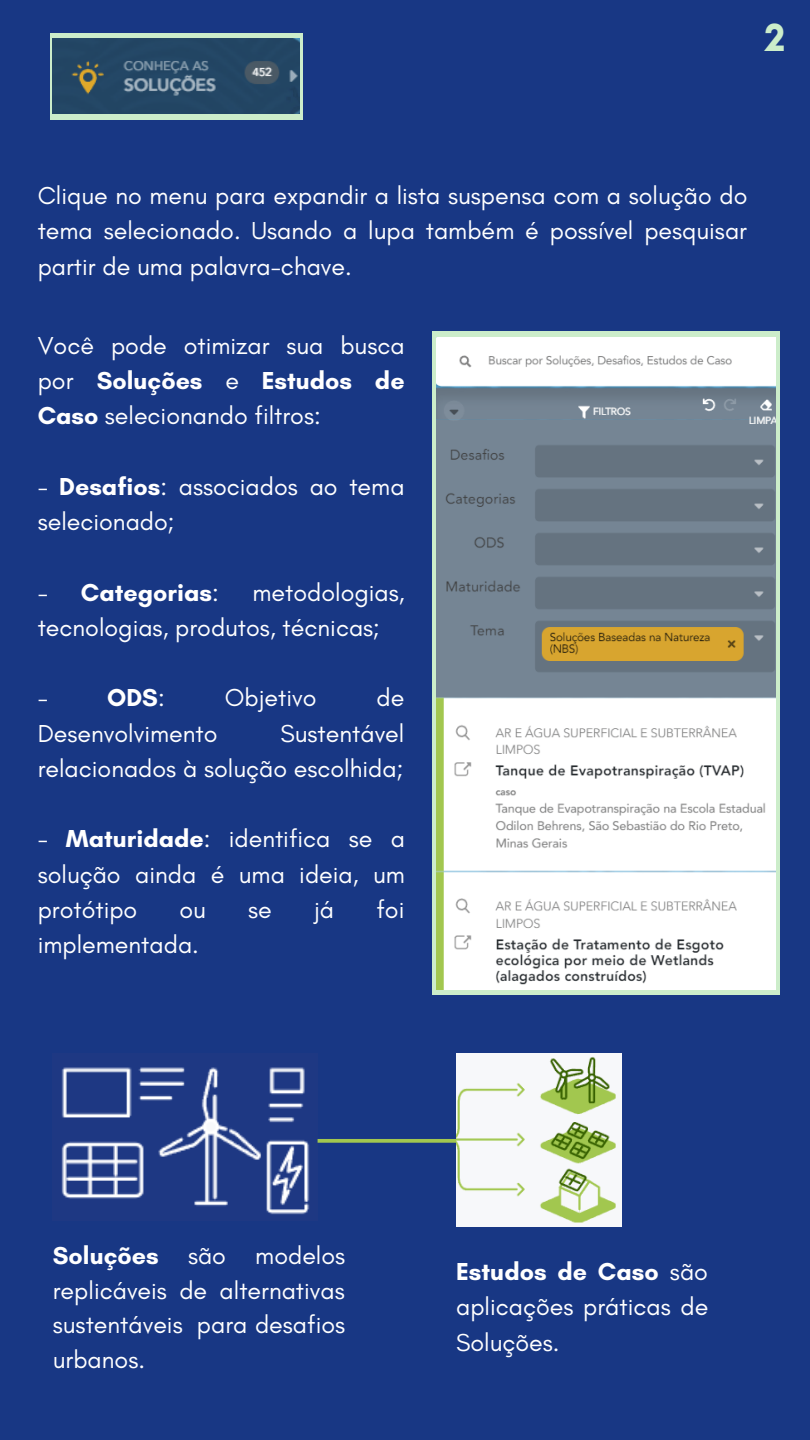
<style>
.page{position:relative;width:810px;height:1440px;background:#183784}
.page>*{position:absolute;margin:0;border:0;box-sizing:border-box;transform-origin:0 0}
.t1{font:700 40px "Glacial Indifference";color:#ccedca}
.t2{font:25px/35.2px "Glacial Indifference";color:#fff;text-align:justify}
.t3{font:700 25px "Glacial Indifference";color:#fff}
.s1{font-weight:700}
.s2{font-weight:400}
</style>
<div class="page">
<div style="left:50px;top:33px;width:253px;height:87px;background:#ccedca"></div>
<img style="left:53px;top:38px;width:247px;height:76px">
<div style="left:432px;top:331px;width:347px;height:664px;background:#ccedca"></div>
<img style="left:437px;top:337px;width:339px;height:652px">
<img style="left:61px;top:1067px;width:249px;height:148px">
<svg style="left:318px;top:1139px;width:138px;height:4px"></svg>
<img style="left:456px;top:1054px;width:166px;height:172px">
<h1 class="t1" style="left:765px;top:13px;width:22px">2</h1>
<p class="t2" style="left:38px;top:178px;width:711px">Clique no menu para expandir a lista suspensa com a solução do tema selecionado. Usando a lupa também é possível pesquisar partir de uma palavra-chave.</p>
<p class="t2" style="left:38px;top:327px;width:368px">Você pode otimizar sua busca por <span class="s1">Soluções</span> e <span class="s1">Estudos de Caso</span> selecionando filtros:</p>
<p class="t2" style="left:38px;top:468px;width:368px">- <span class="s1">Desafios</span>: associados ao tema selecionado;</p>
<p class="t2" style="left:38px;top:574px;width:368px;text-indent:215px">metodologias, tecnologias, produtos, técnicas;</p>
<p class="t3" style="left:38px;top:577px;width:183px"><span class="s2">-</span> Categorias<span class="s2">:</span></p>
<p class="t3" style="left:38px;top:683px;width:129px"><span class="s2">-</span> ODS<span class="s2">:</span></p>
<p class="t2" style="left:225px;top:680px;width:93px">Objetivo</p>
<p class="t2" style="left:377px;top:680px;width:29px">de</p>
<p class="t2" style="left:38px;top:715px;width:181px">Desenvolvimento</p>
<p class="t2" style="left:38px;top:715px;width:368px;text-align:right">Sustentável<br>relacionados à solução escolhida;</p>
<p class="t2" style="left:38px;top:821px;width:369px">- <span class="s1">Maturidade</span>: identifica se a solução ainda é uma ideia, um protótipo</p>
<p class="t2" style="left:180px;top:891px;width:28px">ou</p>
<p class="t2" style="left:248px;top:891px;width:25px">se</p>
<p class="t2" style="left:314px;top:891px;width:22px">já</p>
<p class="t2" style="left:376px;top:891px;width:29px">foi</p>
<p class="t2" style="left:38px;top:927px;width:163px">implementada.</p>
<p class="t2" style="left:53px;top:1238px;width:294px;line-height:34.5px"><span class="s1">Soluções</span> são modelos replicáveis de alternativas sustentáveis para desafios urbanos.</p>
<p class="t2" style="left:456px;top:1254px;width:254px"><span class="s1">Estudos de Caso</span> são aplicações práticas de Soluções.</p>
</div>
